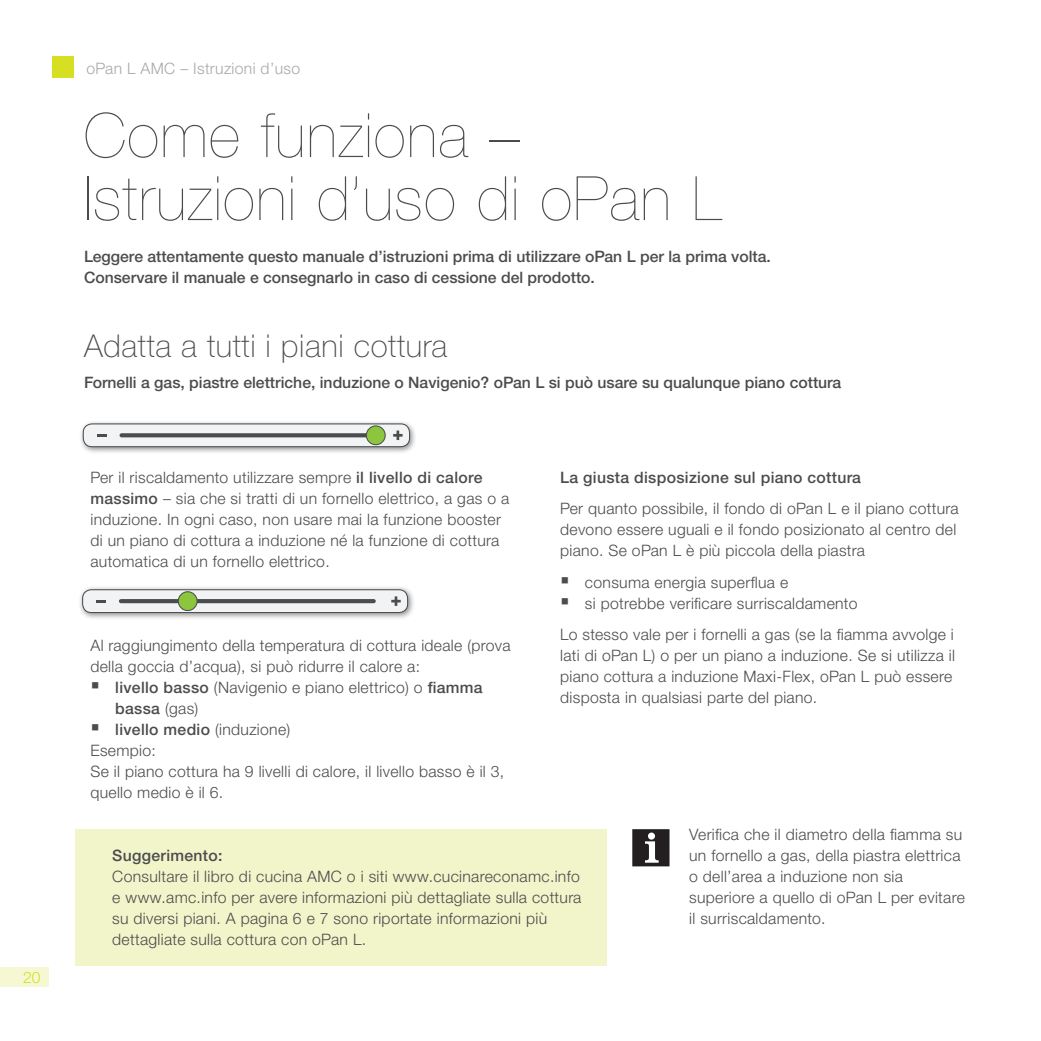
<style>
.page{position:relative;width:1041px;height:1041px;background:#fff}
.page>*{position:absolute;margin:0;border:0;box-sizing:border-box;transform-origin:0 0}
.t1{font:200 61.25px/63px "Helvetica Neue LTW1 G";letter-spacing:.02em;color:#4b4c4d}
.t2{font:100 31.5px "Helvetica Neue LTW1 G";letter-spacing:.02em;color:#4b4c4d}
.t3{font:300 15.75px/21px "Helvetica Neue LTW1 G";letter-spacing:.02em;color:#4b4c4d}
.t4{font:500 15.75px/21px "Helvetica Neue LTW1 G";color:#4b4c4d}
.t5{font:500 15.75px "Helvetica Neue LTW1 G";letter-spacing:.02em;color:#4b4c4d}
.t6{font:300 15.75px "Helvetica Neue LTW1 G";letter-spacing:.02em;color:#a8a9ad}
.t7{font:300 15.75px "Helvetica Neue LTW1 G";color:#d6df21}
.s1{font-weight:500}
.s2{font-weight:300}
</style>
<div class="page">
<div style="left:0;top:967px;width:49px;height:20px;background:#f6f8d3"></div>
<div style="left:52px;top:56px;width:22px;height:22px;background:#d6df21"></div>
<div style="left:75px;top:829px;width:532px;height:137px;background:#f2f4ca"></div>
<div style="left:78px;top:585px;width:337px;height:35px;background:#231f20;opacity:.5"></div>
<div style="left:83px;top:590px;width:325px;height:22px;background:#f2f3f4;border-radius:9px"></div>
<div style="left:82px;top:589px;width:326px;height:24px;border:1px solid #4b4c4d;border-radius:9px"></div>
<svg style="left:391px;top:596px;width:10px;height:10px"></svg>
<svg style="left:96px;top:600px;width:10px;height:2px"></svg>
<hr style="left:121px;top:599px;width:253px;height:4px;background:#4b4c4d">
<div style="left:178px;top:592px;width:19px;height:18px;background:#8bc63e;border-radius:50%"></div>
<div style="left:178px;top:591px;width:20px;height:20px;border:1px solid #4b4c4d;border-radius:50%"></div>
<div style="left:79px;top:420px;width:338px;height:34px;background:#231f20;opacity:.5"></div>
<div style="left:83px;top:424px;width:326px;height:23px;background:#f2f3f4;border-radius:9px"></div>
<div style="left:83px;top:423px;width:327px;height:24px;border:1px solid #4b4c4d;border-radius:9px"></div>
<svg style="left:393px;top:431px;width:10px;height:9px"></svg>
<svg style="left:97px;top:434px;width:9px;height:3px"></svg>
<svg style="left:122px;top:433px;width:244px;height:4px"></svg>
<div style="left:366px;top:426px;width:19px;height:19px;background:#8bc63e;border-radius:50%"></div>
<div style="left:366px;top:425px;width:20px;height:20px;border:1px solid #4b4c4d;border-radius:50%"></div>
<svg style="left:632px;top:829px;width:37px;height:37px"></svg>
<p class="t7" style="left:23px;top:968px;width:19px">20</p>
<p class="t6" style="left:86px;top:58px;width:215px">oPan L AMC – Istruzioni d’uso</p>
<h1 class="t1" style="left:84px;top:104px;width:639px">Come funziona –<br>Istruzioni d’uso di oPan L</h1>
<p class="t4" style="left:84px;top:246px;width:688px">Leggere attentamente questo manuale d’istruzioni prima di utilizzare oPan L per la prima volta.<br>Conservare il manuale e consegnarlo in caso di cessione del prodotto.</p>
<h2 class="t2" style="left:84px;top:327px;width:365px">Adatta a tutti i piani cottura</h2>
<p class="t4" style="left:84px;top:372px;width:759px">Fornelli a gas, piastre elettriche, induzione o Navigenio? oPan L si può usare su qualunque piano cottura</p>
<p class="t3" style="left:90px;top:466px;width:420px">Per il riscaldamento utilizzare sempre <span class="s1">il livello di calore massimo</span> – sia che si tratti di un fornello elettrico, a gas o a induzione. In ogni caso, non usare mai la funzione booster di un piano di cottura a induzione né la funzione di cottura automatica di un fornello elettrico.</p>
<p class="t3" style="left:90px;top:634px;width:422px">Al raggiungimento della temperatura di cottura ideale (prova</p>
<p class="t3" style="left:90px;top:655px;width:331px">della goccia d’acqua), si può ridurre il calore a:</p>
<p class="t3" style="left:115px;top:676px;width:369px"><span class="s1">livello basso</span> (Navigenio e piano elettrico) o <span class="s1">fiamma</span></p>
<p class="t4" style="left:115px;top:697px;width:85px">bassa <span class="s2">(gas)</span></p>
<p class="t5" style="left:115px;top:719px;width:177px">livello medio <span class="s2">(induzione)</span></p>
<p class="t3" style="left:90px;top:739px;width:67px">Esempio:</p>
<p class="t3" style="left:90px;top:760px;width:415px">Se il piano cottura ha 9 livelli di calore, il livello basso è il 3,</p>
<p class="t3" style="left:90px;top:781px;width:134px">quello medio è il 6.</p>
<p class="t5" style="left:560px;top:467px;width:302px">La giusta disposizione sul piano cottura</p>
<p class="t3" style="left:560px;top:498px;width:400px">Per quanto possibile, il fondo di oPan L e il piano cottura devono essere uguali e il fondo posizionato al centro del piano. Se oPan L è più piccola della piastra</p>
<p class="t3" style="left:585px;top:571px;width:274px">consuma energia superflua e<br>si potrebbe verificare surriscaldamento</p>
<p class="t3" style="left:560px;top:624px;width:396px">Lo stesso vale per i fornelli a gas (se la fiamma avvolge i lati di oPan L) o per un piano a induzione. Se si utilizza il piano cottura a induzione Maxi-Flex, oPan L può essere disposta in qualsiasi parte del piano.</p>
<p class="t5" style="left:112px;top:845px;width:112px">Suggerimento:</p>
<p class="t3" style="left:112px;top:865px;width:471px">Consultare il libro di cucina AMC o i siti www.cucinareconamc.info e www.amc.info per avere informazioni più dettagliate sulla cottura su diversi piani. A pagina 6 e 7 sono riportate informazioni più dettagliate sulla cottura con oPan L.</p>
<p class="t3" style="left:689px;top:823px;width:277px">Verifica che il diametro della fiamma su un fornello a gas, della piastra elettrica o dell’area a induzione non sia superiore a quello di oPan L per evitare il surriscaldamento.</p>
</div>
